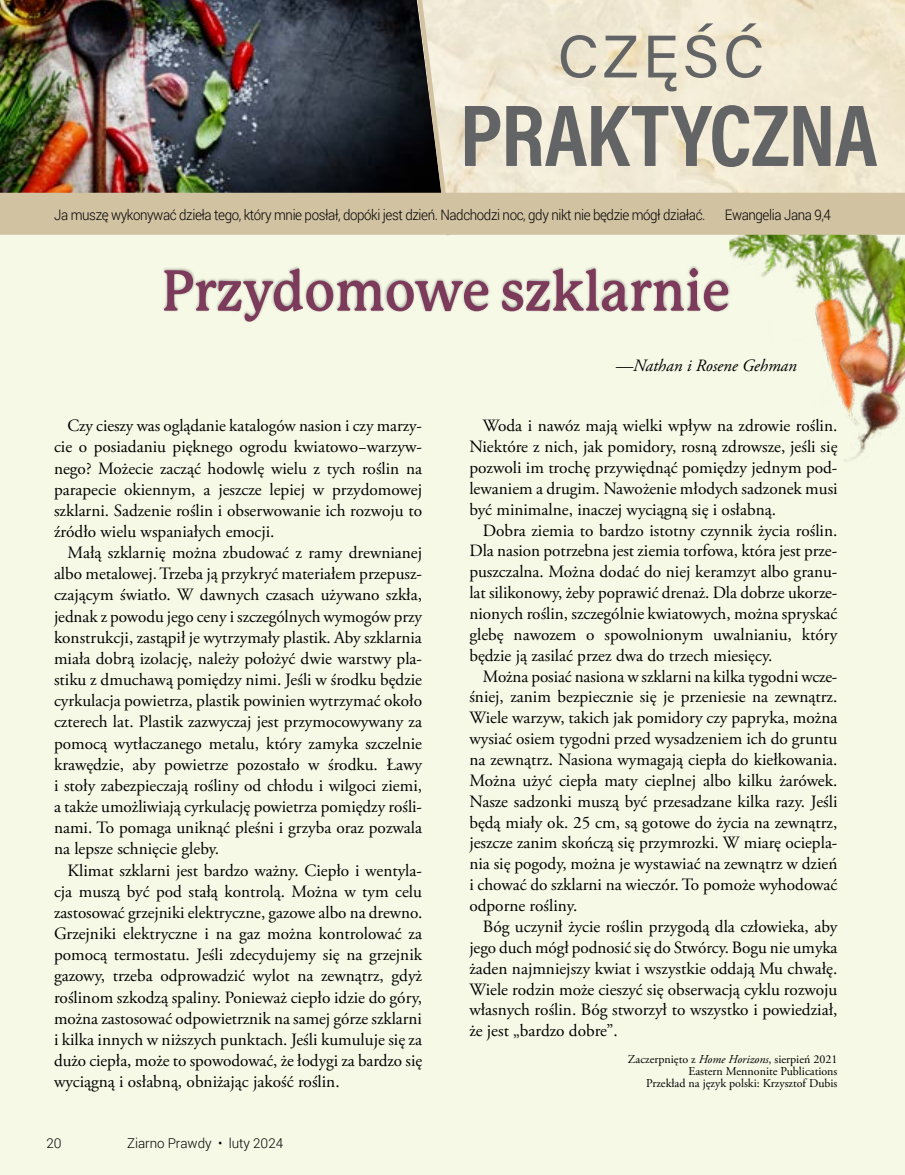
<style>
.page{position:relative;width:905px;height:1175px;background:#fff}
.page>*{position:absolute;margin:0;border:0;box-sizing:border-box;transform-origin:0 0}
.t1{font:700 88.5px "Acumin Pro Cond";letter-spacing:-.01em;color:#636466}
.t2{font:60px "Acumin Pro Regular SC800";letter-spacing:.065em;color:#636466}
.t3{font:700 56.55px "P22 Mackinac Pro";color:#7d3b5b;scale:.9 1}
.t4{font:17.25px/21.1px "Adobe Garamond Pro";color:#000;text-align:justify}
.t5{font:italic 17.25px "Adobe Garamond Pro";color:#000}
.t6{font:300 14.4px "Roboto";letter-spacing:-.03em;color:#000;scale:.93 1}
.t7{font:300 13.5px "Roboto";color:#000}
.t8{font:12px/12.1px "Adobe Garamond Pro";color:#000;text-align:right}
.s1{font-style:italic}
</style>
<div class="page">
<div style="left:0;top:230px;width:904px;height:944px;background:#f6f9e6"></div>
<img style="left:732px;top:235px;width:172px;height:226px">
<img style="left:0;top:0;width:404px;height:193px">
<div style="left:0;top:193px;width:904px;height:42px;background:#d1c2a2"></div>
<svg style="left:404px;top:0;width:49px;height:236px"></svg>
<div style="left:162px;top:265px;width:569px;height:57px;background:#000;opacity:.3"></div>
<h2 class="t2" style="left:557px;top:15px;width:208px">część</h2>
<h1 class="t1" style="left:459px;top:77px;width:419px">PRAKTYCZNA</h1>
<p class="t6" style="left:54px;top:205px;width:701px">Ja muszę wykonywać dzieła tego, który mnie posłał, dopóki jest dzień. Nadchodzi noc, gdy nikt nie będzie mógł działać.</p>
<p class="t6" style="left:724px;top:205px;width:116px">Ewangelia Jana 9,4</p>
<h3 class="t3" style="left:162px;top:259px;width:632px">Przydomowe szklarnie</h3>
<p class="t4" style="left:54px;top:416px;width:369px;text-indent:14px">Czy cieszy was oglądanie katalogów nasion i czy marzy&shy;cie o posiadaniu pięknego ogrodu kwiatowo−warzyw&shy;nego? Możecie zacząć hodowlę wielu z tych roślin na parapecie okiennym, a jeszcze lepiej w przydomowej szklarni. Sadzenie roślin i obserwowanie ich rozwoju to źródło wielu wspaniałych emocji.</p>
<p class="t4" style="left:54px;top:542px;width:369px;text-indent:14px">Małą szklarnię można zbudować z ramy drewnianej albo metalowej. Trzeba ją przykryć materiałem przepusz&shy;czającym światło. W dawnych czasach używano szkła, jednak z powodu jego ceny i szczególnych wymogów przy konstrukcji, zastąpił je wytrzymały plastik. Aby szklarnia miała dobrą izolację, należy położyć dwie warstwy pla&shy;stiku z dmuchawą pomiędzy nimi. Jeśli w środku będzie cyrkulacja powietrza, plastik powinien wytrzymać około czterech lat. Plastik zazwyczaj jest przymocowywany za pomocą wytłaczanego metalu, który zamyka szczelnie krawędzie, aby powietrze pozostało w środku. Ławy i stoły zabezpieczają rośliny od chłodu i wilgoci ziemi, a także umożliwiają cyrkulację powietrza pomiędzy rośli&shy;nami. To pomaga uniknąć pleśni i grzyba oraz pozwala na lepsze schnięcie gleby.</p>
<p class="t4" style="left:54px;top:860px;width:370px;text-indent:14px">Klimat szklarni jest bardzo ważny. Ciepło i wentyla&shy;cja muszą być pod stałą kontrolą. Można w tym celu zastosować grzejniki elektryczne, gazowe albo na drewno.<br>Grzejniki elektryczne i na gaz można kontrolować za pomocą termostatu. Jeśli zdecydujemy się na grzejnik gazowy, trzeba odprowadzić wylot na zewnątrz, gdyż roślinom szkodzą spaliny. Ponieważ ciepło idzie do góry, można zastosować odpowietrznik na samej górze szklarni i kilka innych w niższych punktach. Jeśli kumuluje się za dużo ciepła, może to spowodować, że łodygi za bardzo się wyciągną i osłabną, obniżając jakość roślin.</p>
<p class="t7" style="left:46px;top:1133px;width:17px">20</p>
<p class="t7" style="left:127px;top:1133px;width:157px">Ziarno Prawdy • luty 2024</p>
<p class="t5" style="left:616px;top:355px;width:182px">—Nathan i Rosene Gehman</p>
<p class="t4" style="left:469px;top:416px;width:370px;text-indent:14px">Woda i nawóz mają wielki wpływ na zdrowie roślin.<br>Niektóre z nich, jak pomidory, rosną zdrowsze, jeśli się pozwoli im trochę przywiędnąć pomiędzy jednym pod&shy;lewaniem a drugim. Nawożenie młodych sadzonek musi być minimalne, inaczej wyciągną się i osłabną.</p>
<p class="t4" style="left:469px;top:520px;width:369px;text-indent:14px">Dobra ziemia to bardzo istotny czynnik życia roślin.<br>Dla nasion potrzebna jest ziemia torfowa, która jest prze&shy;puszczalna. Można dodać do niej keramzyt albo granu&shy;lat silikonowy, żeby poprawić drenaż. Dla dobrze ukorze&shy;nionych roślin, szczególnie kwiatowych, można spryskać glebę nawozem o spowolnionym uwalnianiu, który będzie ją zasilać przez dwa do trzech miesięcy.</p>
<p class="t4" style="left:469px;top:666px;width:369px;text-indent:14px">Można posiać nasiona w szklarni na kilka tygodni wcze&shy;śniej, zanim bezpiecznie się je przeniesie na zewnątrz.<br>Wiele warzyw, takich jak pomidory czy papryka, można wysiać osiem tygodni przed wysadzeniem ich do gruntu na zewnątrz. Nasiona wymagają ciepła do kiełkowania.<br>Można użyć ciepła maty cieplnej albo kilku żarówek.<br>Nasze sadzonki muszą być przesadzane kilka razy. Jeśli będą miały ok. 25 cm, są gotowe do życia na zewnątrz, jeszcze zanim skończą się przymrozki. W miarę ociepla&shy;nia się pogody, można je wystawiać na zewnątrz w dzień i chować do szklarni na wieczór. To pomoże wyhodować odporne rośliny.</p>
<p class="t4" style="left:469px;top:916px;width:369px;text-indent:14px">Bóg uczynił życie roślin przygodą dla człowieka, aby jego duch mógł podnosić się do Stwórcy. Bogu nie umyka żaden najmniejszy kwiat i wszystkie oddają Mu chwałę.<br>Wiele rodzin może cieszyć się obserwacją cyklu rozwoju własnych roślin. Bóg stworzył to wszystko i powiedział, że jest „bardzo dobre”.</p>
<p class="t8" style="left:628px;top:1053px;width:211px">Zaczerpnięto z <span class="s1">Home Horizons</span>, sierpień 2021<br>Eastern Mennonite Publications<br>Przekład na język polski: Krzysztof Dubis</p>
</div>
